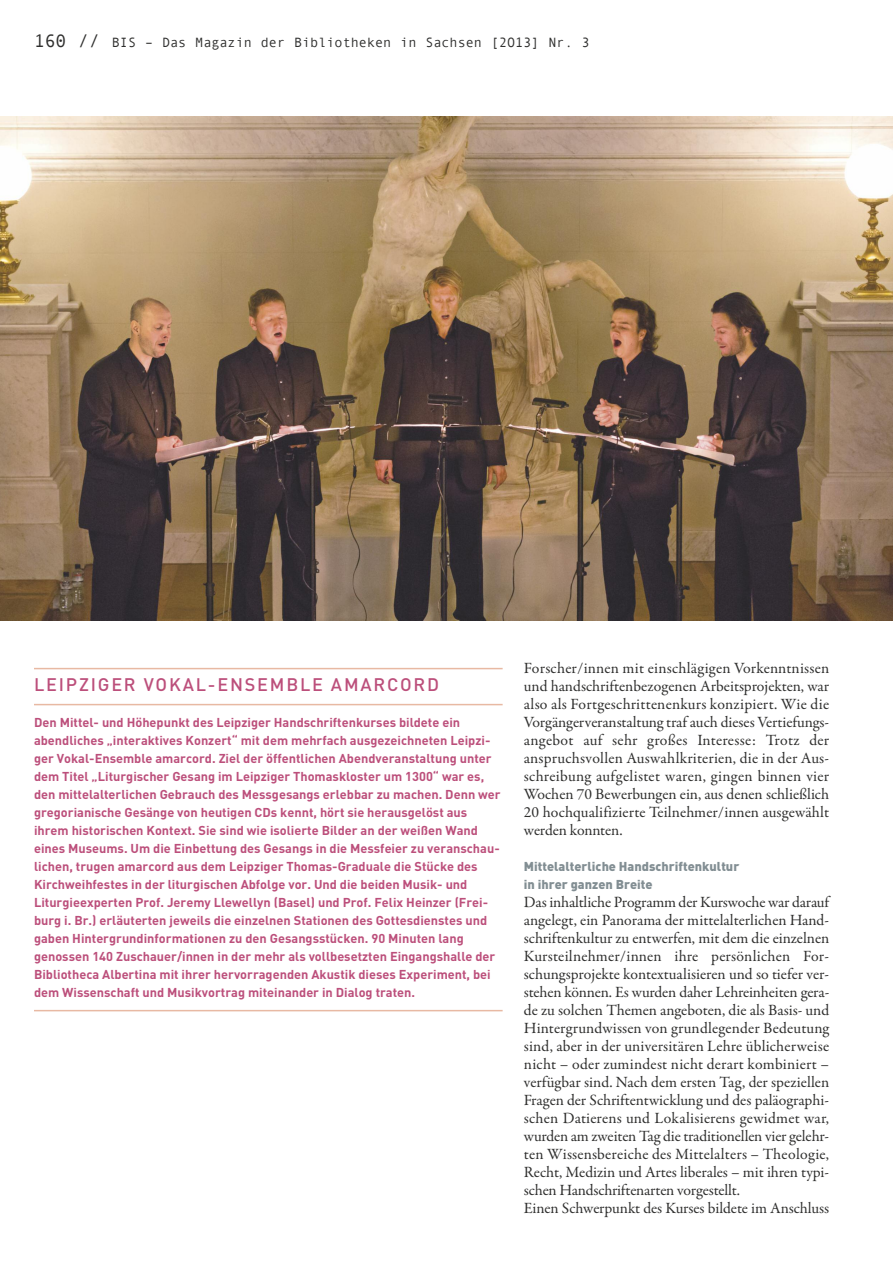
<style>
.page{position:relative;width:893px;height:1263px;background:#fff}
.page>*{position:absolute;margin:0;border:0;box-sizing:border-box;transform-origin:0 0}
.t1{font:500 18px "DIN";letter-spacing:.1em;color:#bc4f7b}
.t2{font:15.75px/18px "Garamond Premr Pro";color:#2f2f2e;text-align:justify}
.t3{font:13.5px "Andale Mono";color:#2f2f2e}
.t4{font:700 12.75px/18px "DIN";color:#bc4f7b}
.t5{font:900 12.75px/18px "DIN";color:#828e93}
.s1{font-size:18px}
</style>
<div class="page">
<img style="left:0;top:116px;width:892px;height:504px">
<hr style="left:34px;top:668px;width:469px;height:1px;background:#e8b9a3">
<hr style="left:34px;top:704px;width:469px;height:1px;background:#e8b9a3">
<hr style="left:34px;top:1010px;width:469px;height:1px;background:#e8b9a3">
<p class="t3" style="left:34px;top:34px;width:557px"><span class="s1">160 //</span> BIS – Das Magazin der Bibliotheken in Sachsen [2O13] Nr. 3</p>
<p class="t1" style="left:34px;top:678px;width:407px">LEIPZIGER VOKAL-ENSEMBLE AMARCORD</p>
<p class="t4" style="left:34px;top:714px;width:468px">Den Mittel- und Höhepunkt des Leipziger Handschriftenkurses bildete ein abendliches „interaktives Konzert“ mit dem mehrfach ausgezeichneten Leipzi&shy;ger Vokal-Ensemble amarcord. Ziel der öffentlichen Abendveranstaltung unter dem Titel „Liturgischer Gesang im Leipziger Thomaskloster um 1300“ war es, den mittelalterlichen Gebrauch des Messgesangs erlebbar zu machen. Denn wer gregorianische Gesänge von heutigen CDs kennt, hört sie herausgelöst aus ihrem historischen Kontext. Sie sind wie isolierte Bilder an der weißen Wand eines Museums. Um die Einbettung des Gesangs in die Messfeier zu veranschau&shy;lichen, trugen amarcord aus dem Leipziger Thomas-Graduale die Stücke des Kirchweihfestes in der liturgischen Abfolge vor. Und die beiden Musik- und Liturgieexperten Prof. Jeremy Llewellyn (Basel) und Prof. Felix Heinzer (Frei&shy;burg i. Br.) erläuterten jeweils die einzelnen Stationen des Gottesdienstes und gaben Hintergrundinformationen zu den Gesangsstücken. 90 Minuten lang genossen 140 Zuschauer/innen in der mehr als vollbesetzten Eingangshalle der Bibliotheca Albertina mit ihrer hervorragenden Akustik dieses Experiment, bei dem Wissenschaft und Musikvortrag miteinander in Dialog traten.</p>
<p class="t2" style="left:524px;top:660px;width:307px">Forscher/innen mit einschlägigen Vorkenntnissen und handschriftenbezogenen Arbeitsprojekten, war also als Fortgeschrittenenkurs konzipiert. Wie die Vorgängerveranstaltung traf auch dieses Vertiefungs&shy;angebot auf sehr großes Interesse: Trotz der anspruchsvollen Auswahlkriterien, die in der Aus&shy;schreibung aufgelistet waren, gingen binnen vier Wochen 70 Bewerbungen ein, aus denen schließlich 20 hochqualifizierte Teilnehmer/innen ausgewählt werden konnten.</p>
<p class="t5" style="left:524px;top:858px;width:217px">Mittelalterliche Handschriftenkultur in ihrer ganzen Breite</p>
<p class="t2" style="left:524px;top:894px;width:307px;text-align:left">Das inhaltliche Programm der Kurswoche war darauf angelegt, ein Panorama der mittelalterlichen Hand&shy;schriftenkultur zu entwerfen, mit dem die einzelnen Kursteilnehmer/innen ihre persönlichen For&shy;schungsprojekte kontextualisieren und so tiefer ver&shy;stehen können. Es wurden daher Lehreinheiten gera&shy;de zu solchen Themen angeboten, die als Basis- und Hintergrundwissen von grundlegender Bedeutung sind, aber in der universitären Lehre üblicherweise nicht – oder zumindest nicht derart kombiniert – verfügbar sind. Nach dem ersten Tag, der speziellen Fragen der Schriftentwicklung und des paläographi&shy;schen Datierens und Lokalisierens gewidmet war, wurden am zweiten Tag die traditionellen vier gelehr&shy;ten Wissensbereiche des Mittelalters – Theologie, Recht, Medizin und Artes liberales – mit ihren typi&shy;schen Handschriftenarten vorgestellt.<br>Einen Schwerpunkt des Kurses bildete im Anschluss</p>
</div>
